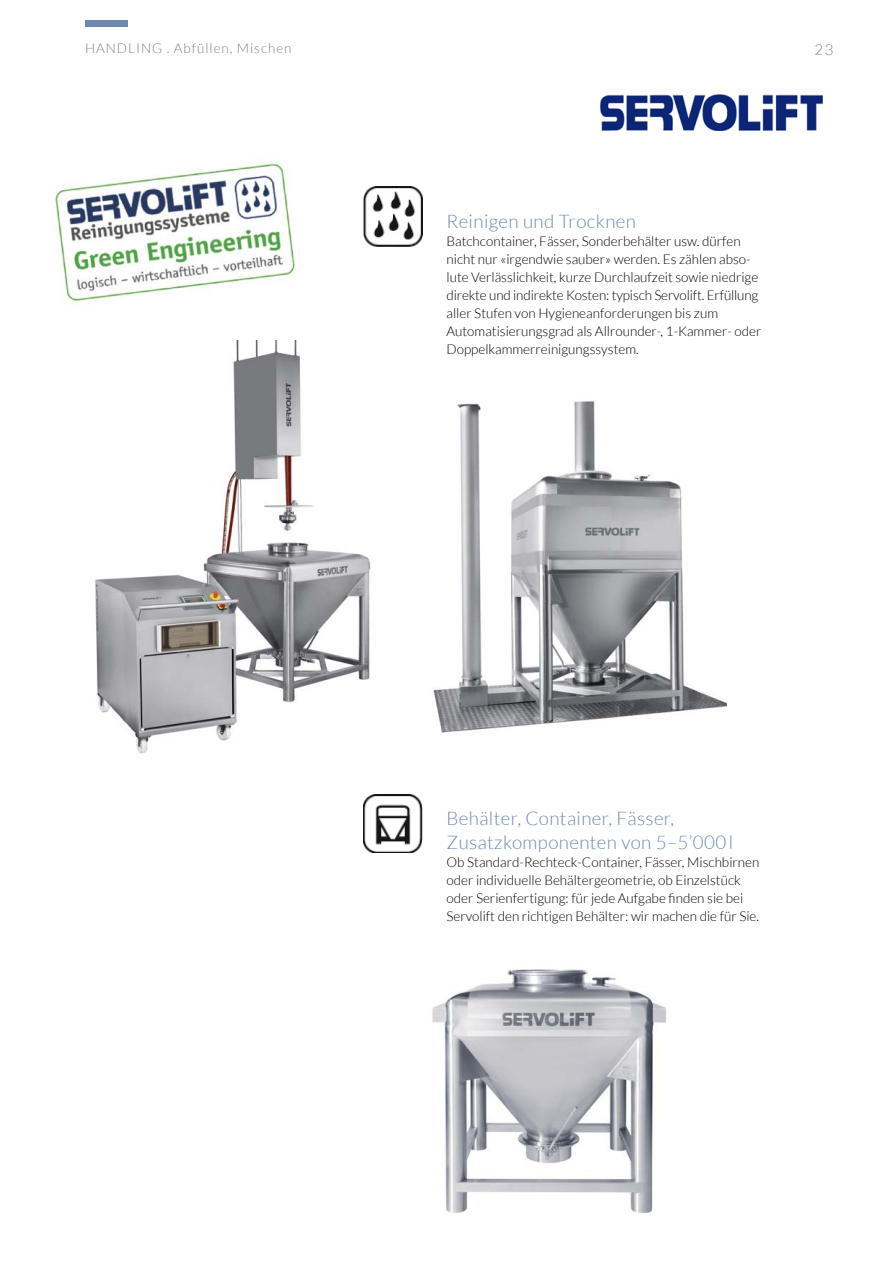
<style>
.page{position:relative;width:893px;height:1263px;background:#fff}
.page>*{position:absolute;margin:0;border:0;box-sizing:border-box;transform-origin:0 0}
.t1{font:300 18.75px/24px "Lato";letter-spacing:.02em;color:#6e88ae}
.t2{font:300 15px "Lato";color:#7a8088}
.t3{font:300 13.5px/18px "Lato";color:#000}
.t4{font:300 13.5px "Lato";letter-spacing:.07em;color:#7a8088}
.s1{color:#6e88ae}
</style>
<div class="page">
<div style="left:85px;top:20px;width:43px;height:7px;background:#6e88ae"></div>
<img style="left:364px;top:186px;width:59px;height:61px">
<img style="left:95px;top:340px;width:276px;height:414px">
<img style="left:432px;top:969px;width:235px;height:245px">
<img style="left:433px;top:401px;width:293px;height:332px">
<img style="left:364px;top:794px;width:59px;height:59px">
<img style="left:54px;top:163px;width:241px;height:138px">
<img style="left:601px;top:95px;width:222px;height:35px">
<p class="t4" style="left:85px;top:41px;width:208px">HANDLING <span class="s1">.</span> Abfüllen, Mischen</p>
<p class="t2" style="left:814px;top:41px;width:20px">23</p>
<h1 class="t1" style="left:446px;top:209px;width:191px">Reinigen und Trocknen</h1>
<p class="t3" style="left:446px;top:232px;width:316px">Batchcontainer, Fässer, Sonderbehälter usw. dürfen nicht nur «irgendwie sauber» werden. Es zählen abso&shy;lute Verlässlichkeit, kurze Durchlaufzeit sowie niedrige direkte und indirekte Kosten: typisch Servolift. Erfüllung aller Stufen von Hygieneanforderungen bis zum Automatisierungsgrad als Allrounder-, 1-Kammer- oder Doppelkammerreinigungssystem.</p>
<h1 class="t1" style="left:446px;top:806px;width:288px">Behälter, Container, Fässer,<br>Zusatzkomponenten von 5–5’000 l</h1>
<p class="t3" style="left:446px;top:853px;width:314px">Ob Standard-Rechteck-Container, Fässer, Mischbirnen oder individuelle Behältergeometrie, ob Einzelstück oder Serienfertigung: für jede Aufgabe finden sie bei Servolift den richtigen Behälter: wir machen die für Sie.</p>
</div>
